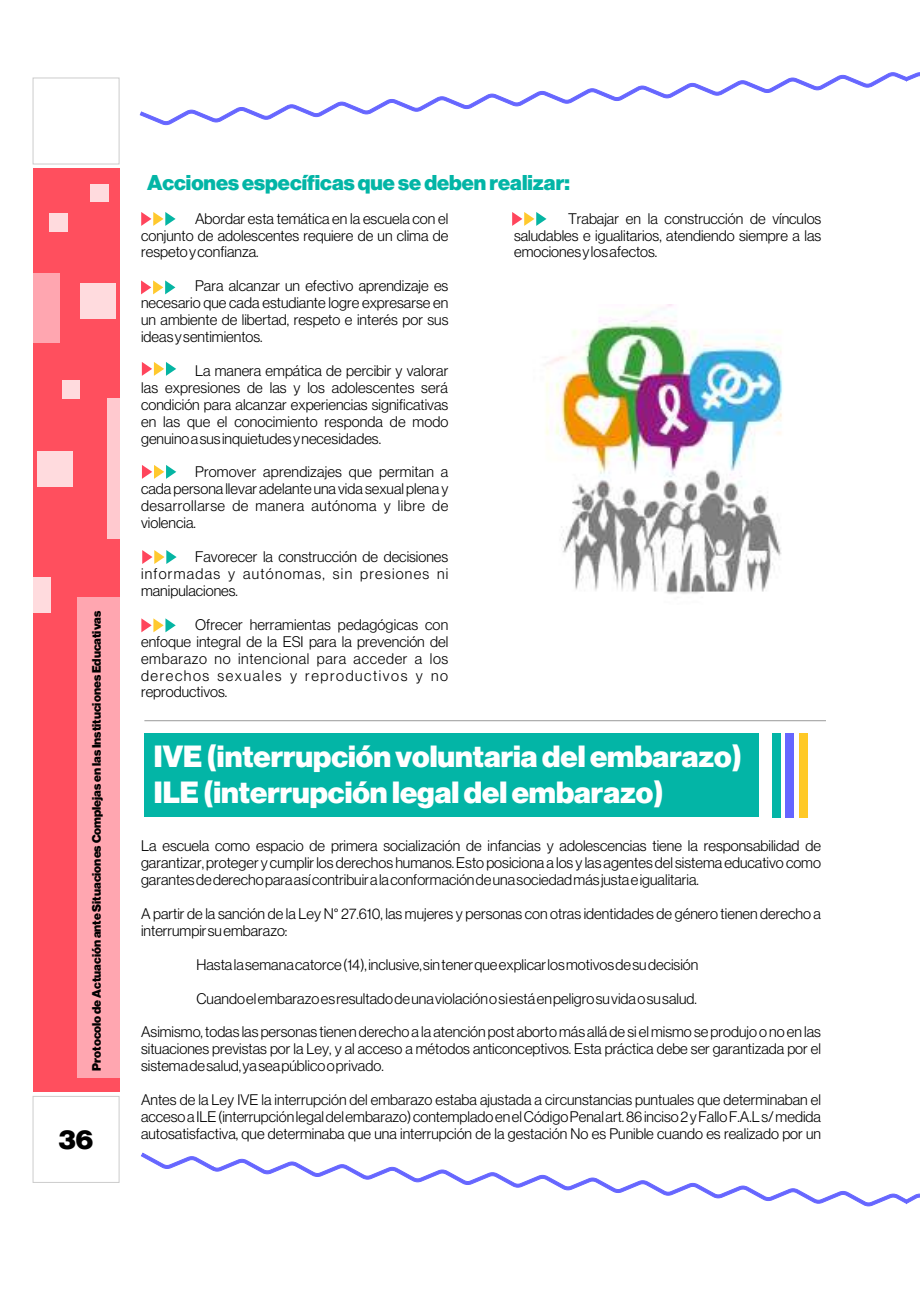
<style>
.page{position:relative;width:920px;height:1290px;background:#fff}
.page>*{position:absolute;margin:0;border:0;box-sizing:border-box;transform-origin:0 0}
.t1{font:900 30px/36.2px "Neue Haas Display";color:#fff}
.t2{font:900 27px "Neue Haas Display";color:#000}
.t3{font:900 21px "Neue Haas Display";color:#03b5a6}
.t4{font:300 15px/17px "Neue Haas Display";color:#000;text-align:justify}
.t5{font:900 12px "Neue Haas Display";color:#000}
</style>
<div class="page">
<div style="left:33px;top:169px;width:86px;height:923px;background:#ff4f5e"></div>
<div style="left:33px;top:78px;width:87px;height:86px;background:#fff;border:1px solid #ccc"></div>
<div style="left:33px;top:1096px;width:87px;height:87px;background:#fff;border:1px solid #ccc"></div>
<div style="left:33px;top:273px;width:27px;height:70px;background:#ffa6b0"></div>
<div style="left:78px;top:597px;width:41px;height:480px;background:#ffa6b0"></div>
<div style="left:107px;top:398px;width:12px;height:141px;background:#ffc9cf"></div>
<div style="left:81px;top:284px;width:35px;height:35px;background:#ffdbde"></div>
<div style="left:90px;top:184px;width:18px;height:18px;background:#ffdbde"></div>
<div style="left:50px;top:214px;width:18px;height:17px;background:#ffdbde"></div>
<div style="left:62px;top:381px;width:18px;height:17px;background:#ffdbde"></div>
<div style="left:38px;top:451px;width:35px;height:35px;background:#ffdbde"></div>
<div style="left:33px;top:577px;width:18px;height:35px;background:#ffdbde"></div>
<svg style="left:141px;top:212px;width:35px;height:14px"></svg>
<svg style="left:142px;top:362px;width:34px;height:14px"></svg>
<svg style="left:142px;top:465px;width:34px;height:14px"></svg>
<svg style="left:141px;top:280px;width:34px;height:14px"></svg>
<svg style="left:512px;top:212px;width:34px;height:14px"></svg>
<svg style="left:142px;top:550px;width:35px;height:14px"></svg>
<svg style="left:141px;top:618px;width:35px;height:14px"></svg>
<div style="left:144px;top:734px;width:615px;height:83px;background:#03b5a6"></div>
<hr style="left:144px;top:720px;width:682px;height:1px;background:#999">
<div style="left:772px;top:733px;width:9px;height:85px;background:#03b5a6"></div>
<div style="left:785px;top:733px;width:9px;height:85px;background:#66f"></div>
<div style="left:799px;top:733px;width:9px;height:85px;background:#ffc926"></div>
<svg style="left:139px;top:72px;width:781px;height:53px"></svg>
<svg style="left:141px;top:1152px;width:779px;height:55px"></svg>
<img style="left:545px;top:304px;width:238px;height:290px">
<p class="t5" style="left:91px;top:1071px;width:462px;rotate:-90deg">Protocolo de Actuación ante Situaciones Complejas en las Instituciones Educativas</p>
<h2 class="t2" style="left:59px;top:1126px;width:36px">36</h2>
<h3 class="t3" style="left:147px;top:173px;width:424px">Acciones específicas que se deben realizar:</h3>
<p class="t4" style="left:195px;top:210px;width:255px">Abordar esta temática en la escuela con el</p>
<p class="t4" style="left:568px;top:210px;width:255px">Trabajar en la construcción de vínculos</p>
<p class="t4" style="left:141px;top:227px;width:309px">conjunto de adolescentes requiere de un clima de</p>
<p class="t4" style="left:514px;top:227px;width:309px">saludables e igualitarios, atendiendo siempre a las</p>
<p class="t4" style="left:141px;top:244px;width:119px">respeto y confianza.</p>
<p class="t4" style="left:514px;top:244px;width:145px">emociones y los afectos.</p>
<p class="t4" style="left:141px;top:278px;width:309px;text-indent:54px">Para alcanzar un efectivo aprendizaje es necesario que cada estudiante logre expresarse en un ambiente de libertad, respeto e interés por sus ideas y sentimientos.</p>
<p class="t4" style="left:141px;top:363px;width:309px;text-indent:54px">La manera empática de percibir y valorar las expresiones de las y los adolescentes será condición para alcanzar experiencias significativas en las que el conocimiento responda de modo genuino a sus inquietudes y necesidades.</p>
<p class="t4" style="left:141px;top:464px;width:309px;text-indent:54px">Promover aprendizajes que permitan a cada persona llevar adelante una vida sexual plena y desarrollarse de manera autónoma y libre de violencia.</p>
<p class="t4" style="left:141px;top:549px;width:309px;text-indent:54px">Favorecer la construcción de decisiones informadas y autónomas, sin presiones ni manipulaciones.</p>
<p class="t4" style="left:141px;top:616px;width:309px;text-indent:54px">Ofrecer herramientas pedagógicas con enfoque integral de la ESI para la prevención del embarazo no intencional para acceder a los derechos sexuales y reproductivos y no reproductivos.</p>
<h1 class="t1" style="left:154px;top:739px;width:589px">IVE (interrupción voluntaria del embarazo)<br>ILE (interrupción legal del embarazo)</h1>
<p class="t4" style="left:141px;top:838px;width:681px">La escuela como espacio de primera socialización de infancias y adolescencias tiene la responsabilidad de garantizar, proteger y cumplir los derechos humanos. Esto posiciona a los y las agentes del sistema educativo como garantes de derecho para así contribuir a la conformación de una sociedad más justa e igualitaria.</p>
<p class="t4" style="left:141px;top:906px;width:681px">A partir de la sanción de la Ley N° 27.610, las mujeres y personas con otras identidades de género tienen derecho a interrumpir su embarazo:</p>
<p class="t4" style="left:196px;top:956px;width:503px">Hasta la semana catorce (14), inclusive, sin tener que explicar los motivos de su decisión</p>
<p class="t4" style="left:196px;top:990px;width:502px">Cuando el embarazo es resultado de una violación o si está en peligro su vida o su salud.</p>
<p class="t4" style="left:141px;top:1024px;width:681px">Asimismo, todas las personas tienen derecho a la atención post aborto más allá de si el mismo se produjo o no en las situaciones previstas por la Ley, y al acceso a métodos anticonceptivos. Esta práctica debe ser garantizada por el sistema de salud, ya sea público o privado.</p>
<p class="t4" style="left:141px;top:1092px;width:682px">Antes de la Ley IVE la interrupción del embarazo estaba ajustada a circunstancias puntuales que determinaban el acceso a ILE (interrupción legal del embarazo) contemplado en el Código Penal art. 86 inciso 2 y Fallo F.A.L s/ medida autosatisfactiva, que determinaba que una interrupción de la gestación No es Punible cuando es realizado por un</p>
</div>
